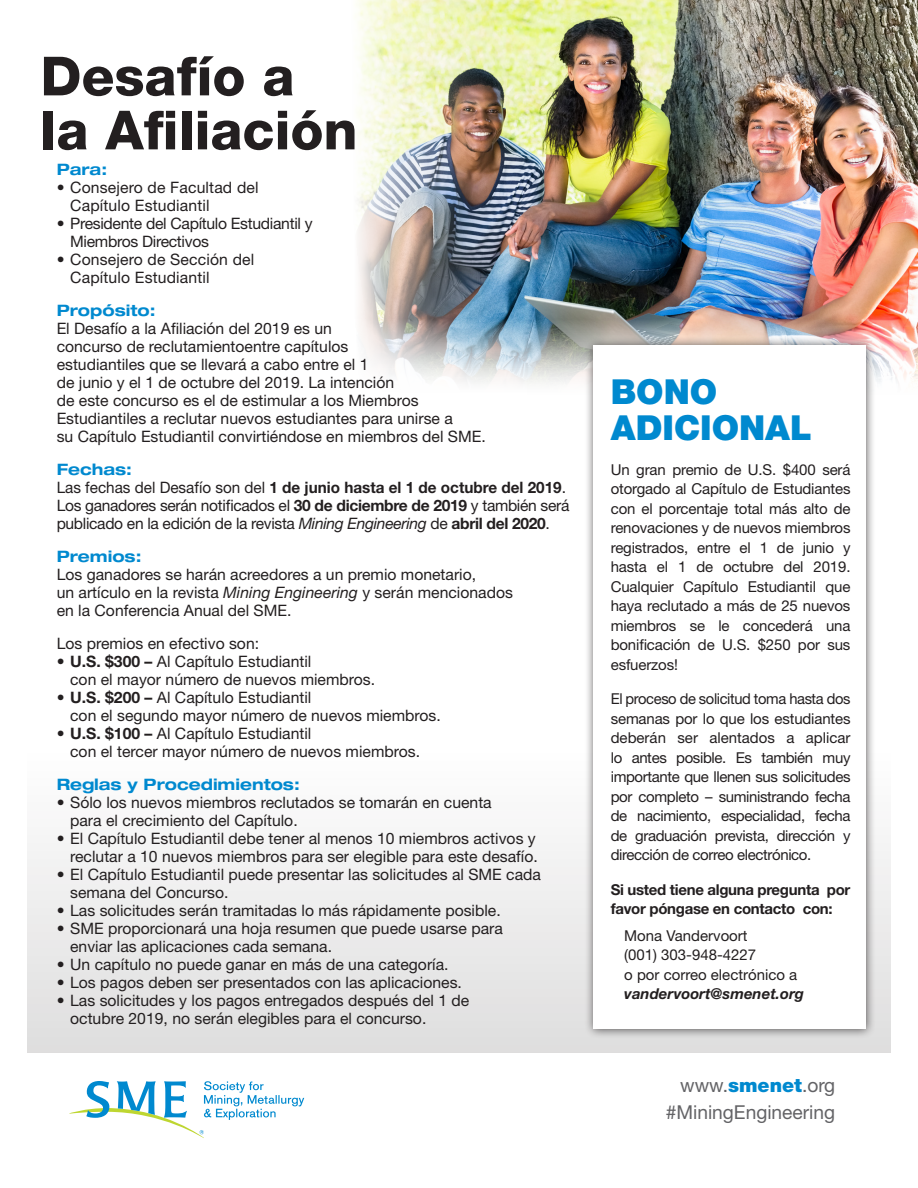
<style>
.page{position:relative;width:918px;height:1188px;background:#fff}
.page>*{position:absolute;margin:0;border:0;box-sizing:border-box;transform-origin:0 0}
.t1{font:800 54px/54px "Helvetica Neue";color:#231f20}
.t2{font:900 34.5px/36px "Helvetica Neue";color:#0089cf}
.t3{font:19.2px "Helvetica Neue";color:#636366}
.t4{font:15.75px/18px "Helvetica Neue";color:#231f20}
.t5{font:15.75px/18px "Helvetica Neue";letter-spacing:-.02em;color:#231f20}
.t6{font:700 expanded 15.75px "Helvetica Neue";color:#0089cf}
.t7{font:15px/19.5px "Helvetica Neue";letter-spacing:-.01em;color:#231f20;text-align:justify}
.t8{font:700 15px/19.5px "Helvetica Neue";letter-spacing:-.02em;color:#231f20}
.t9{font:italic 700 15px "Helvetica Neue";color:#231f20}
.s1{font-weight:700}
.s2{font-style:italic}
.s3{font-weight:900;color:#0089cf}
</style>
<div class="page">
<img style="left:357px;top:0;width:561px;height:384px">
<div style="left:27px;top:746px;width:864px;height:307px;background:linear-gradient(to bottom,#fff,#dedede)"></div>
<svg style="left:69px;top:1081px;width:235px;height:57px"></svg>
<div style="left:584px;top:336px;width:291px;height:702px;background:#231f20;opacity:.75"></div>
<div style="left:594px;top:346px;width:272px;height:683px;background:#fff"></div>
<p class="t1" style="left:40px;top:49px;width:319px">Desafío a<br>la Afiliación</p>
<p class="t6" style="left:57px;top:160px;width:52px">Para:</p>
<p class="t4" style="left:70px;top:179px;width:190px;text-indent:-14px">• Consejero de Facultad del<br>Capítulo Estudiantil</p>
<p class="t5" style="left:70px;top:215px;width:244px;text-indent:-14px">• Presidente del Capítulo Estudiantil y<br>Miembros Directivos</p>
<p class="t4" style="left:70px;top:251px;width:186px;text-indent:-14px">• Consejero de Sección del<br>Capítulo Estudiantil</p>
<p class="t6" style="left:57px;top:301px;width:100px">Propósito:</p>
<p class="t4" style="left:57px;top:320px;width:431px">El Desafío a la Afiliación del 2019 es un<br>concurso de reclutamientoentre capítulos<br>estudiantiles que se llevará a cabo entre el 1<br>de junio y el 1 de octubre del 2019. La intención<br>de este concurso es el de estimular a los Miembros Estudiantiles a reclutar nuevos estudiantes para unirse a<br>su Capítulo Estudiantil convirtiéndose en miembros del SME.</p>
<p class="t6" style="left:57px;top:460px;width:77px">Fechas:</p>
<p class="t5" style="left:57px;top:479px;width:514px">Las fechas del Desafío son del <span class="s1">1 de junio hasta el 1 de octubre del 2019</span>.<br>Los ganadores serán notificados el <span class="s1">30 de diciembre de 2019</span> y también será publicado en la edición de la revista <span class="s2">Mining Engineering</span> de <span class="s1">abril del 2020</span>.</p>
<p class="t6" style="left:57px;top:547px;width:86px">Premios:</p>
<p class="t4" style="left:57px;top:566px;width:458px">Los ganadores se harán acreedores a un premio monetario,<br>un artículo en la revista <span class="s2">Mining Engineering</span> y serán mencionados en la Conferencia Anual del SME.</p>
<p class="t4" style="left:57px;top:635px;width:204px">Los premios en efectivo son:</p>
<p class="t4" style="left:70px;top:653px;width:306px;text-indent:-14px"><span class="s1">• U.S. $300 –</span> Al Capítulo Estudiantil<br>con el mayor número de nuevos miembros.</p>
<p class="t4" style="left:70px;top:689px;width:372px;text-indent:-14px"><span class="s1">• U.S. $200 –</span> Al Capítulo Estudiantil<br>con el segundo mayor número de nuevos miembros.</p>
<p class="t4" style="left:70px;top:725px;width:351px;text-indent:-14px"><span class="s1">• U.S. $100 –</span> Al Capítulo Estudiantil<br>con el tercer mayor número de nuevos miembros.</p>
<p class="t6" style="left:57px;top:775px;width:245px">Reglas y Procedimientos:</p>
<p class="t4" style="left:70px;top:794px;width:423px;text-indent:-14px">• Sólo los nuevos miembros reclutados se tomarán en cuenta para el crecimiento del Capítulo.</p>
<p class="t4" style="left:57px;top:830px;width:483px;text-align:right">• El Capítulo Estudiantil debe tener al menos 10 miembros activos y reclutar a 10 nuevos miembros para ser elegible para este desafío.</p>
<p class="t4" style="left:70px;top:866px;width:472px;text-indent:-14px">• El Capítulo Estudiantil puede presentar las solicitudes al SME cada semana del Concurso.</p>
<p class="t4" style="left:57px;top:902px;width:446px">• Las solicitudes serán tramitadas lo más rápidamente posible.</p>
<p class="t4" style="left:70px;top:920px;width:434px;text-indent:-14px">• SME proporcionará una hoja resumen que puede usarse para enviar las aplicaciones cada semana.</p>
<p class="t4" style="left:57px;top:956px;width:393px">• Un capítulo no puede ganar en más de una categoría.</p>
<p class="t4" style="left:57px;top:974px;width:407px">• Los pagos deben ser presentados con las aplicaciones.</p>
<p class="t4" style="left:70px;top:992px;width:401px;text-indent:-14px">• Las solicitudes y los pagos entregados después del 1 de octubre 2019, no serán elegibles para el concurso.</p>
<p class="t2" style="left:611px;top:374px;width:203px">BONO<br>ADICIONAL</p>
<p class="t7" style="left:611px;top:459px;width:241px">Un gran premio de U.S. $400 será otorgado al Capítulo de Estudiantes con el porcentaje total más alto de renovaciones y de nuevos miembros registrados, entre el 1 de junio y hasta el 1 de octubre del 2019.<br>Cualquier Capítulo Estudiantil que haya reclutado a más de 25 nuevos miembros se le concederá una bonificación de U.S. $250 por sus esfuerzos!</p>
<p class="t7" style="left:611px;top:689px;width:241px">El proceso de solicitud toma hasta dos semanas por lo que los estudiantes deberán ser alentados a aplicar lo antes posible. Es también muy importante que llenen sus solicitudes por completo – suministrando fecha de nacimiento, especialidad, fecha de graduación prevista, dirección y dirección de correo electrónico.</p>
<p class="t8" style="left:611px;top:879px;width:241px">Si usted tiene alguna pregunta por favor póngase en contacto con:</p>
<p class="t7" style="left:624px;top:925px;width:125px">Mona Vandervoort</p>
<p class="t7" style="left:624px;top:945px;width:134px">(001) 303-948-4227</p>
<p class="t7" style="left:624px;top:964px;width:175px">o por correo electrónico a</p>
<p class="t9" style="left:624px;top:984px;width:181px">vandervoort@smenet.org</p>
<p class="t3" style="left:680px;top:1074px;width:157px">www.<span class="s3">smenet</span>.org</p>
<p class="t3" style="left:666px;top:1101px;width:171px">#MiningEngineering</p>
</div>
